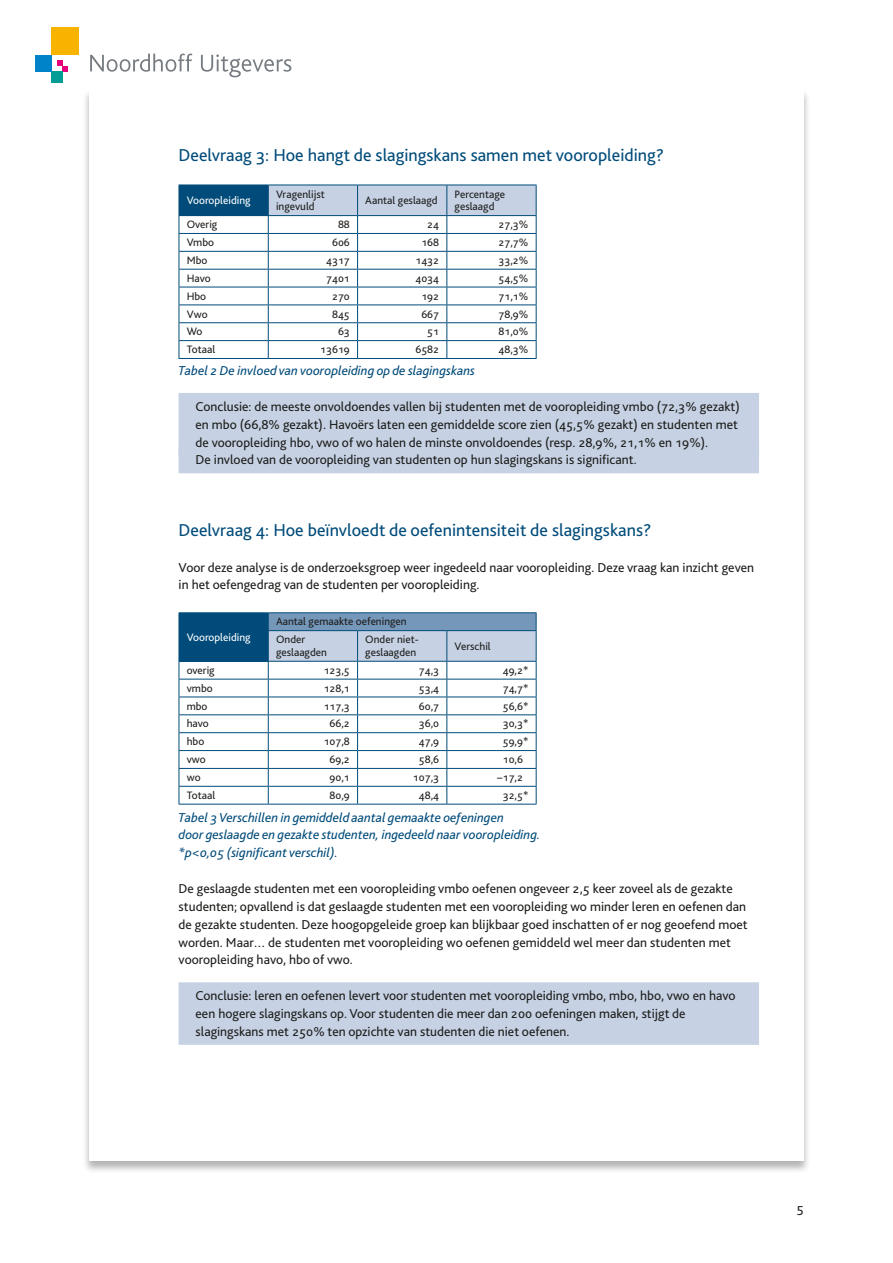
<style>
.page{position:relative;width:893px;height:1263px;background:#fff}
.page>*{position:absolute;margin:0;border:0;box-sizing:border-box;transform-origin:0 0}
.t1{font:18px "Bliss 2";color:#004b7a}
.t2{font:13.5px/17.9px "Bliss 2";color:#1d1d1b}
.t3{font:italic 13.5px/17.9px "Bliss 2";color:#004b7a}
.t4{font:11.25px/12.8px "Bliss 2";color:#1d1d1b}
.t5{font:11.25px "Bliss 2";color:#fff}
.s1{color:#fff}
</style>
<div class="page">
<div style="left:82px;top:89px;width:729px;height:1085px;background:#1d1d1b;opacity:.33"></div>
<div style="left:89px;top:89px;width:715px;height:1072px;background:#fff"></div>
<svg style="left:57px;top:60px;width:11px;height:11px"></svg>
<div style="left:51px;top:71px;width:12px;height:11px;background:#009c95"></div>
<div style="left:35px;top:55px;width:16px;height:16px;background:#0083c9"></div>
<div style="left:51px;top:27px;width:28px;height:28px;background:#f7b300"></div>
<svg style="left:90px;top:54px;width:102px;height:18px"></svg>
<svg style="left:201px;top:54px;width:90px;height:23px"></svg>
<div style="left:179px;top:393px;width:580px;height:62px;background:#c6d2e4"></div>
<div style="left:179px;top:446px;width:580px;height:27px;background:#c6d2e4"></div>
<div style="left:179px;top:982px;width:580px;height:63px;background:#c6d2e4"></div>
<div style="left:179px;top:185px;width:89px;height:31px;background:#004b7a"></div>
<hr style="left:179px;top:233px;width:89px;height:1px;background:#004b7a">
<hr style="left:179px;top:251px;width:89px;height:1px;background:#004b7a">
<hr style="left:179px;top:269px;width:89px;height:1px;background:#004b7a">
<hr style="left:179px;top:287px;width:89px;height:1px;background:#004b7a">
<hr style="left:179px;top:304px;width:89px;height:1px;background:#004b7a">
<hr style="left:179px;top:322px;width:89px;height:1px;background:#004b7a">
<hr style="left:179px;top:340px;width:89px;height:1px;background:#004b7a">
<svg style="left:179px;top:216px;width:1px;height:142px"></svg>
<svg style="left:268px;top:185px;width:269px;height:173px"></svg>
<hr style="left:179px;top:358px;width:89px;height:1px;background:#004b7a">
<hr style="left:268px;top:358px;width:90px;height:1px;background:#004b7a">
<hr style="left:358px;top:358px;width:89px;height:1px;background:#004b7a">
<hr style="left:447px;top:358px;width:89px;height:1px;background:#004b7a">
<div style="left:179px;top:613px;width:89px;height:48px;background:#004b7a"></div>
<hr style="left:179px;top:612px;width:89px;height:1px;background:#004b7a">
<hr style="left:268px;top:612px;width:90px;height:1px;background:#004b7a">
<hr style="left:358px;top:612px;width:89px;height:1px;background:#004b7a">
<hr style="left:447px;top:612px;width:89px;height:1px;background:#004b7a">
<hr style="left:179px;top:661px;width:89px;height:1px;background:#004b7a">
<hr style="left:179px;top:679px;width:89px;height:1px;background:#004b7a">
<hr style="left:179px;top:697px;width:89px;height:1px;background:#004b7a">
<hr style="left:179px;top:714px;width:89px;height:1px;background:#004b7a">
<hr style="left:179px;top:732px;width:89px;height:1px;background:#004b7a">
<hr style="left:179px;top:750px;width:89px;height:1px;background:#004b7a">
<hr style="left:179px;top:768px;width:89px;height:1px;background:#004b7a">
<hr style="left:179px;top:786px;width:89px;height:1px;background:#004b7a">
<svg style="left:179px;top:662px;width:1px;height:142px"></svg>
<svg style="left:268px;top:613px;width:269px;height:191px"></svg>
<hr style="left:179px;top:804px;width:89px;height:1px;background:#004b7a">
<hr style="left:268px;top:804px;width:90px;height:1px;background:#004b7a">
<hr style="left:358px;top:804px;width:89px;height:1px;background:#004b7a">
<hr style="left:447px;top:804px;width:89px;height:1px;background:#004b7a">
<h1 class="t1" style="left:179px;top:144px;width:487px">Deelvraag 3: Hoe hangt de slagingskans samen met vooropleiding?</h1>
<p class="t5" style="left:187px;top:193px;width:65px">Vooropleiding</p>
<p class="t4" style="left:276px;top:187px;width:50px">Vragenlijst ingevuld</p>
<p class="t4" style="left:365px;top:194px;width:74px">Aantal geslaagd</p>
<p class="t4" style="left:455px;top:187px;width:52px">Percentage geslaagd</p>
<p class="t4" style="left:187px;top:218px;width:32px">Overig</p>
<p class="t4" style="left:338px;top:218px;width:13px">88</p>
<p class="t4" style="left:427px;top:218px;width:13px">24</p>
<p class="t4" style="left:499px;top:218px;width:31px">27,3%</p>
<p class="t4" style="left:187px;top:236px;width:29px">Vmbo</p>
<p class="t4" style="left:332px;top:236px;width:19px">606</p>
<p class="t4" style="left:421px;top:236px;width:19px">168</p>
<p class="t4" style="left:499px;top:236px;width:31px">27,7%</p>
<p class="t4" style="left:187px;top:254px;width:22px">Mbo</p>
<p class="t4" style="left:326px;top:254px;width:25px">4317</p>
<p class="t4" style="left:415px;top:254px;width:25px">1432</p>
<p class="t4" style="left:499px;top:254px;width:31px">33,2%</p>
<p class="t4" style="left:187px;top:272px;width:26px">Havo</p>
<p class="t4" style="left:326px;top:272px;width:25px">7401</p>
<p class="t4" style="left:415px;top:272px;width:25px">4034</p>
<p class="t4" style="left:499px;top:272px;width:31px">54,5%</p>
<p class="t4" style="left:187px;top:289px;width:21px">Hbo</p>
<p class="t4" style="left:332px;top:289px;width:19px">270</p>
<p class="t4" style="left:421px;top:289px;width:19px">192</p>
<p class="t4" style="left:499px;top:289px;width:31px">71,1%</p>
<p class="t4" style="left:187px;top:307px;width:22px">Vwo</p>
<p class="t4" style="left:332px;top:307px;width:19px">845</p>
<p class="t4" style="left:421px;top:307px;width:19px">667</p>
<p class="t4" style="left:499px;top:307px;width:31px">78,9%</p>
<p class="t4" style="left:187px;top:325px;width:17px">Wo</p>
<p class="t4" style="left:338px;top:325px;width:13px">63</p>
<p class="t4" style="left:427px;top:325px;width:13px">51</p>
<p class="t4" style="left:499px;top:325px;width:31px">81,0%</p>
<p class="t4" style="left:187px;top:343px;width:30px">Totaal</p>
<p class="t4" style="left:320px;top:343px;width:31px">13619</p>
<p class="t4" style="left:415px;top:343px;width:25px">6582</p>
<p class="t4" style="left:499px;top:343px;width:31px">48,3%</p>
<p class="t3" style="left:179px;top:362px;width:298px">Tabel 2 De invloed van vooropleiding op de slagingskans</p>
<p class="t2" style="left:196px;top:397px;width:546px">Conclusie: de meeste onvoldoendes vallen bij studenten met de vooropleiding vmbo (72,3% gezakt) en mbo (66,8% gezakt). Havoërs laten een gemiddelde score zien (45,5% gezakt) en studenten met de vooropleiding hbo, vwo of wo halen de minste onvoldoendes (resp. 28,9%, 21,1% en 19%).<br>De invloed van de vooropleiding van studenten op hun slagingskans is significant.</p>
<h1 class="t1" style="left:179px;top:519px;width:474px">Deelvraag 4: Hoe beïnvloedt de oefenintensiteit de slagingskans?</h1>
<p class="t2" style="left:179px;top:558px;width:577px">Voor deze analyse is de onderzoeksgroep weer ingedeeld naar vooropleiding. Deze vraag kan inzicht geven in het oefengedrag van de studenten per vooropleiding.</p>
<p class="t5" style="left:187px;top:630px;width:65px">Vooropleiding</p>
<p class="t4" style="left:276px;top:613px;width:132px;line-height:17.9px">Aantal gemaakte oefeningen<br>Onder</p>
<p class="t4" style="left:276px;top:646px;width:53px">geslaagden</p>
<p class="t4" style="left:365px;top:633px;width:55px">Onder niet&shy;geslaagden</p>
<p class="t4" style="left:455px;top:639px;width:38px">Verschil</p>
<p class="t4" style="left:187px;top:664px;width:29px">overig</p>
<p class="t4" style="left:324px;top:664px;width:28px">123,5</p>
<p class="t4" style="left:419px;top:664px;width:22px">74,3</p>
<p class="t4" style="left:503px;top:664px;width:27px">49,2*</p>
<p class="t4" style="left:187px;top:682px;width:27px">vmbo</p>
<p class="t4" style="left:324px;top:682px;width:28px">128,1</p>
<p class="t4" style="left:419px;top:682px;width:22px">53,4</p>
<p class="t4" style="left:503px;top:682px;width:27px">74,7*</p>
<p class="t4" style="left:187px;top:699px;width:22px">mbo</p>
<p class="t4" style="left:324px;top:699px;width:28px">117,3</p>
<p class="t4" style="left:419px;top:699px;width:22px">60,7</p>
<p class="t4" style="left:503px;top:699px;width:27px">56,6*</p>
<p class="t4" style="left:187px;top:717px;width:24px">havo</p>
<p class="t4" style="left:330px;top:717px;width:22px">66,2</p>
<p class="t4" style="left:419px;top:717px;width:22px">36,0</p>
<p class="t4" style="left:503px;top:717px;width:27px">30,3*</p>
<p class="t4" style="left:187px;top:735px;width:19px">hbo</p>
<p class="t4" style="left:324px;top:735px;width:28px">107,8</p>
<p class="t4" style="left:419px;top:735px;width:22px">47,9</p>
<p class="t4" style="left:503px;top:735px;width:27px">59,9*</p>
<p class="t4" style="left:187px;top:753px;width:21px">vwo</p>
<p class="t4" style="left:330px;top:753px;width:22px">69,2</p>
<p class="t4" style="left:419px;top:753px;width:22px">58,6</p>
<p class="t4" style="left:503px;top:753px;width:27px">10,6<span class="s1">*</span></p>
<p class="t4" style="left:187px;top:771px;width:15px">wo</p>
<p class="t4" style="left:330px;top:771px;width:22px">90,1</p>
<p class="t4" style="left:413px;top:771px;width:28px">107,3</p>
<p class="t4" style="left:497px;top:771px;width:33px">−17,2<span class="s1">*</span></p>
<p class="t4" style="left:187px;top:789px;width:30px">Totaal</p>
<p class="t4" style="left:330px;top:789px;width:22px">80,9</p>
<p class="t4" style="left:419px;top:789px;width:22px">48,4</p>
<p class="t4" style="left:503px;top:789px;width:27px">32,5*</p>
<p class="t3" style="left:179px;top:808px;width:363px">Tabel 3 Verschillen in gemiddeld aantal gemaakte oefeningen<br>door geslaagde en gezakte studenten, ingedeeld naar vooropleiding. *p&lt;0,05 (significant verschil).</p>
<p class="t2" style="left:179px;top:879px;width:571px">De geslaagde studenten met een vooropleiding vmbo oefenen ongeveer 2,5 keer zoveel als de gezakte studenten; opvallend is dat geslaagde studenten met een vooropleiding wo minder leren en oefenen dan de gezakte studenten. Deze hoogopgeleide groep kan blijkbaar goed inschatten of er nog geoefend moet worden. Maar… de studenten met vooropleiding wo oefenen gemiddeld wel meer dan studenten met vooropleiding havo, hbo of vwo.</p>
<p class="t2" style="left:196px;top:987px;width:542px">Conclusie: leren en oefenen levert voor studenten met vooropleiding vmbo, mbo, hbo, vwo en havo een hogere slagingskans op. Voor studenten die meer dan 200 oefeningen maken, stijgt de slagingskans met 250% ten opzichte van studenten die niet oefenen.</p>
<p class="t2" style="left:797px;top:1201px;width:8px">5</p>
</div>
